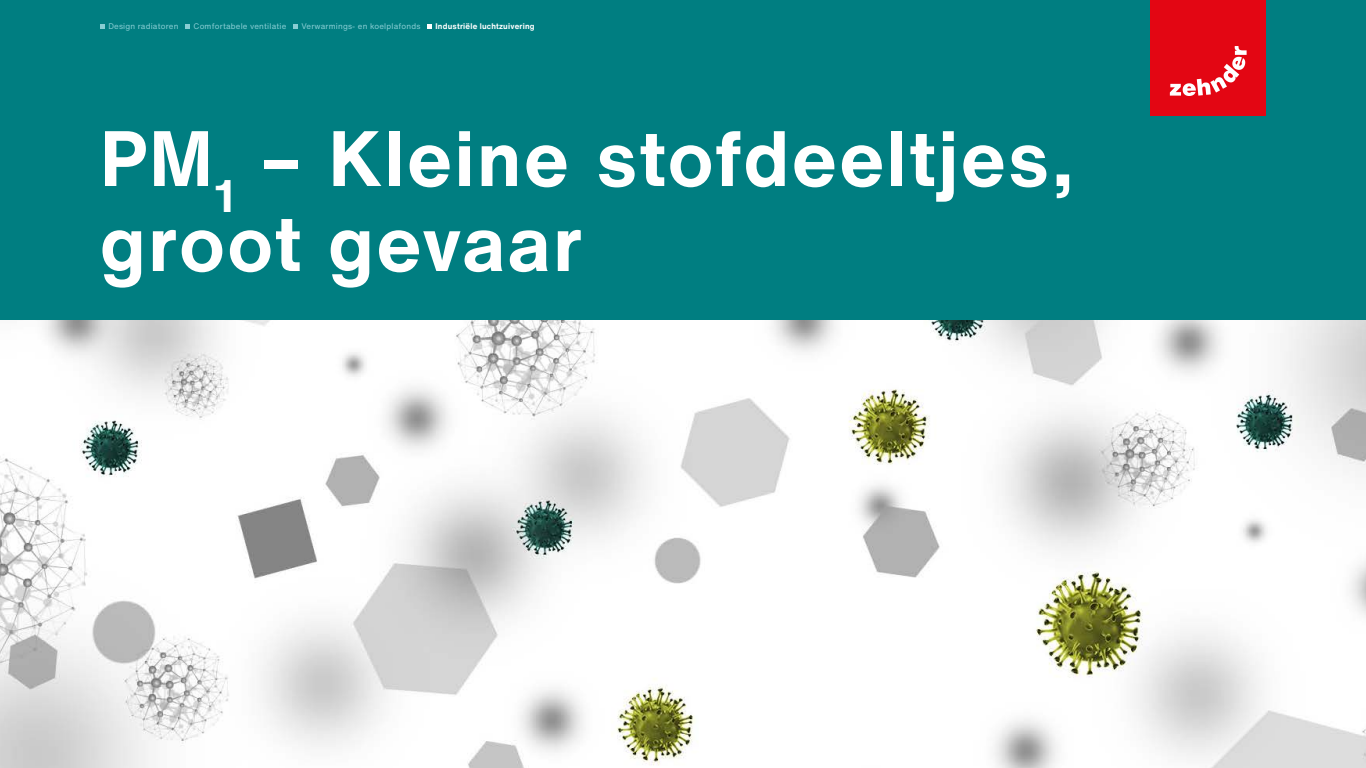
<style>
.page{position:relative;width:1366px;height:768px;background:#fff}
.page>*{position:absolute;margin:0;border:0;box-sizing:border-box;transform-origin:0 0}
.t1{font:700 77px/85px "Helvetica Now Text";letter-spacing:.03em;color:#fff}
.t2{font:8px "Helvetica Now Text";letter-spacing:.025em;color:#88cdd3}
.t3{font:700 8px "Helvetica Now Text";letter-spacing:.025em;color:#fff}
</style>
<div class="page">
<img style="left:0;top:320px;width:1366px;height:448px">
<div style="left:0;top:0;width:1366px;height:320px;background:#007e81"></div>
<svg style="left:100px;top:24px;width:4px;height:4px"></svg>
<svg style="left:185px;top:24px;width:5px;height:4px"></svg>
<svg style="left:293px;top:24px;width:4px;height:4px"></svg>
<svg style="left:427px;top:24px;width:4px;height:4px"></svg>
<div style="left:1151px;top:0;width:115px;height:115px;background:#e30613"></div>
<svg style="left:1170px;top:46px;width:77px;height:50px"></svg>
<p class="t2" style="left:108px;top:20px;width:72px">Design radiatoren</p>
<p class="t2" style="left:194px;top:20px;width:94px">Comfortabele ventilatie</p>
<p class="t2" style="left:301px;top:20px;width:121px">Verwarmings- en koelplafonds</p>
<p class="t3" style="left:436px;top:20px;width:101px">Industriële luchtzuivering</p>
<h1 class="t1" style="left:100px;top:114px;width:975px">PM<sub>1</sub> – Kleine stofdeeltjes, groot gevaar</h1>
</div>
